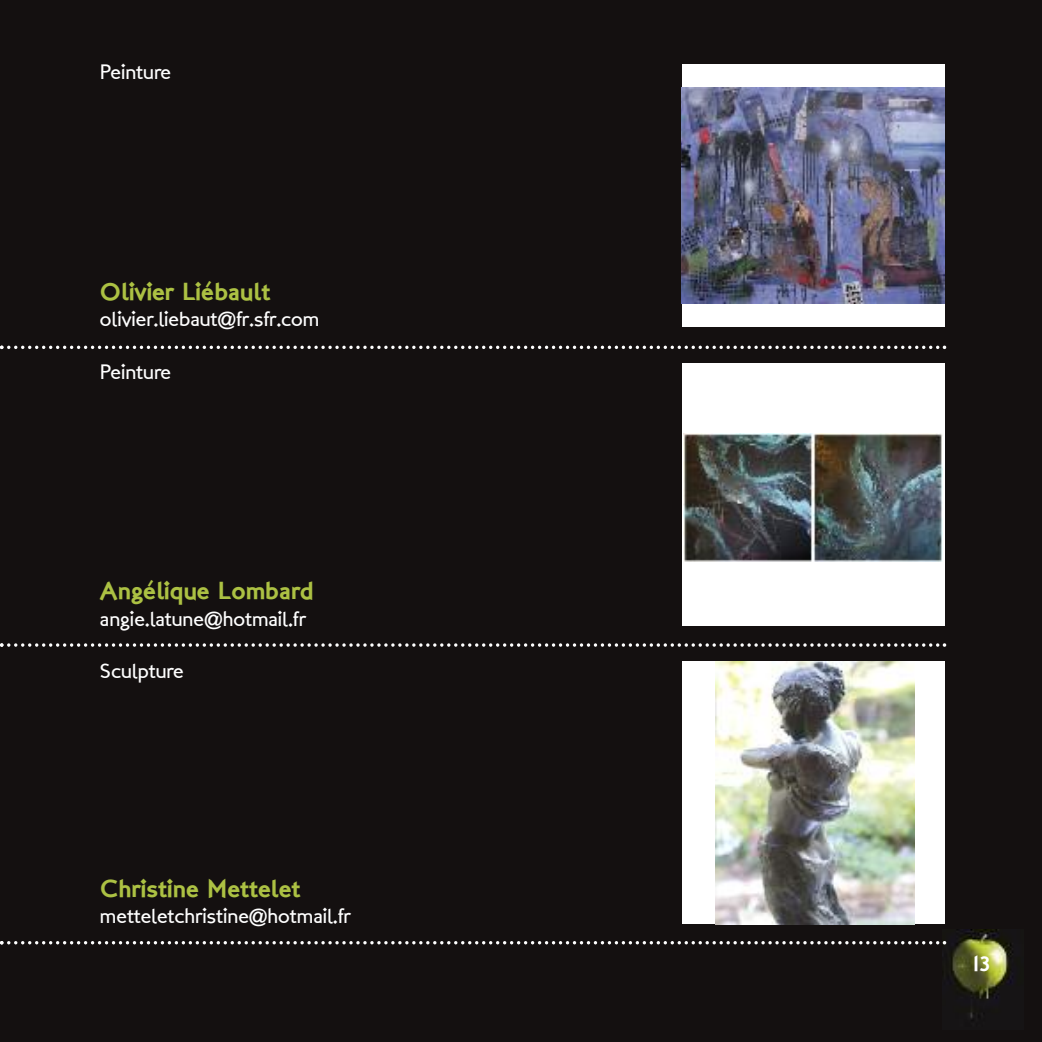
<style>
.page{position:relative;width:1042px;height:1042px;background:#141010}
.page>*{position:absolute;margin:0;border:0;box-sizing:border-box;transform-origin:0 0}
.t1{font:24.5px "London Two";color:#acc143}
.t2{font:21px "London Between";color:#fff}
.t3{font:21px "London Two";color:#fff}
</style>
<div class="page">
<img style="left:943px;top:930px;width:72px;height:89px">
<svg style="left:0;top:346px;width:946px;height:3px"></svg>
<svg style="left:0;top:643px;width:946px;height:4px"></svg>
<svg style="left:0;top:941px;width:946px;height:3px"></svg>
<div style="left:681px;top:64px;width:263px;height:263px;background:#fff"></div>
<img style="left:681px;top:87px;width:263px;height:217px">
<div style="left:681px;top:363px;width:263px;height:263px;background:#fff"></div>
<img style="left:684px;top:433px;width:258px;height:128px">
<div style="left:681px;top:661px;width:263px;height:263px;background:#fff"></div>
<img style="left:716px;top:661px;width:198px;height:263px">
<p class="t2" style="left:100px;top:64px;width:72px">Peinture</p>
<p class="t1" style="left:100px;top:282px;width:172px">Olivier Liébault</p>
<p class="t2" style="left:100px;top:311px;width:221px">olivier.liebaut@fr.sfr.com</p>
<p class="t2" style="left:100px;top:364px;width:72px">Peinture</p>
<p class="t1" style="left:100px;top:581px;width:216px">Angélique Lombard</p>
<p class="t2" style="left:100px;top:610px;width:207px">angie.latune@hotmail.fr</p>
<p class="t2" style="left:100px;top:663px;width:85px">Sculpture</p>
<p class="t1" style="left:100px;top:879px;width:202px">Christine mettelet</p>
<p class="t2" style="left:100px;top:908px;width:252px">metteletchristine@hotmail.fr</p>
<p class="t3" style="left:972px;top:955px;width:19px">13</p>
</div>
